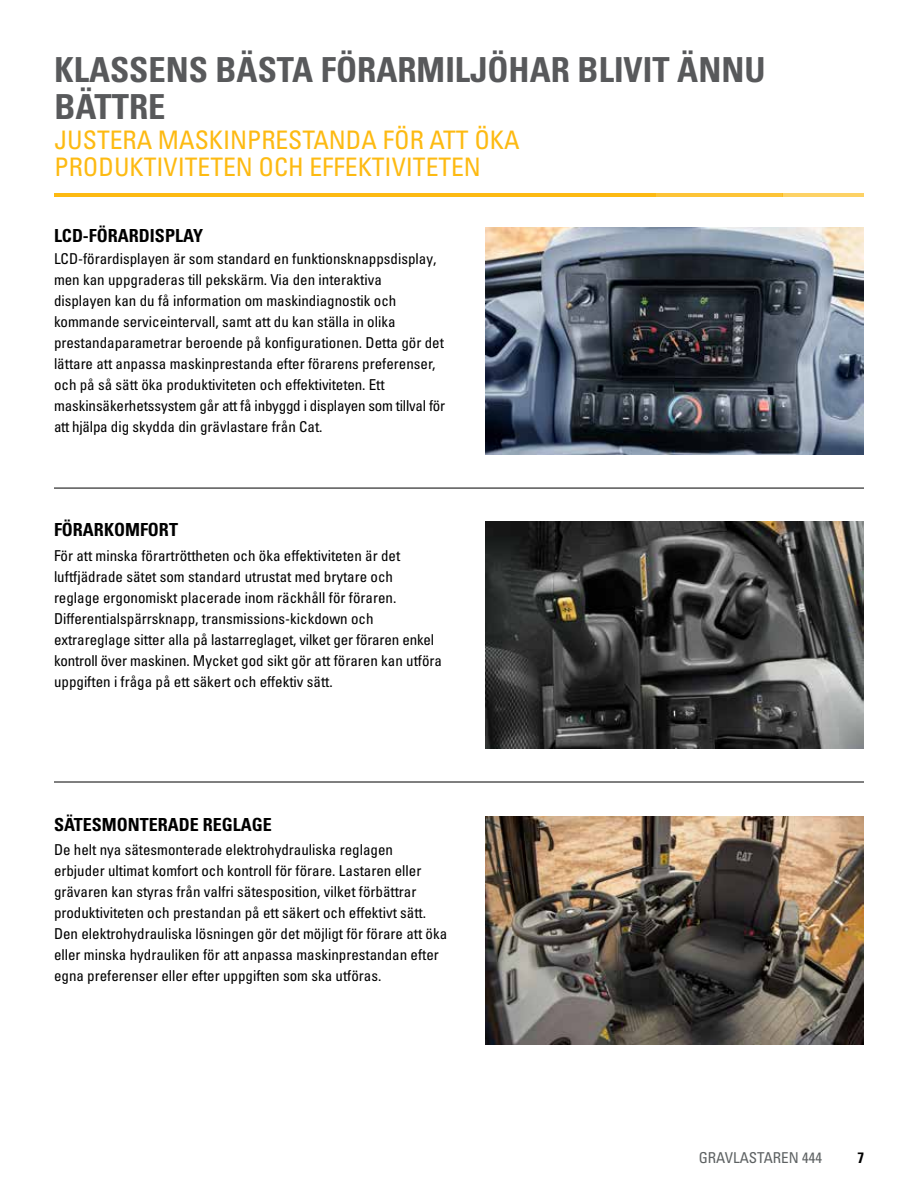
<style>
.page{position:relative;width:918px;height:1188px;background:#fff}
.page>*{position:absolute;margin:0;border:0;box-sizing:border-box;transform-origin:0 0}
.t1{font:34.5px/37.5px "Univers LTCYR 67 Bold Cond";color:#58595b}
.t2{font:condensed 25.5px/27px "Univers LTCYR 57";color:#fdba12}
.t3{font:18px "Univers LTCYR 67 Bold Cond";color:#000}
.t4{font:condensed 15px/21px "Univers LTCYR 57";color:#000}
.t5{font:condensed 15px "Univers LTCYR 57";color:#5e6263}
.t6{font:15px "Univers LTCYR 67 Bold Cond";color:#000}
</style>
<div class="page">
<img style="left:485px;top:227px;width:379px;height:228px">
<img style="left:485px;top:521px;width:379px;height:228px">
<hr style="left:54px;top:193px;width:601px;height:4px;background:#fdba12">
<hr style="left:654px;top:193px;width:128px;height:4px;background:#fdc436">
<hr style="left:782px;top:193px;width:82px;height:4px;background:#fdd265">
<img style="left:485px;top:817px;width:379px;height:227px">
<hr style="left:54px;top:488px;width:810px;height:1px;background:#000">
<hr style="left:54px;top:782px;width:810px;height:1px;background:#000">
<h1 class="t1" style="left:55px;top:50px;width:712px">KLASSENS BÄSTA FÖRARMILJÖHAR BLIVIT ÄNNU<br>BÄTTRE</h1>
<h2 class="t2" style="left:55px;top:126px;width:467px">JUSTERA MASKINPRESTANDA FÖR ATT ÖKA<br>PRODUKTIVITETEN OCH EFFEKTIVITETEN</h2>
<p class="t3" style="left:54px;top:224px;width:151px">LCD-FÖRARDISPLAY</p>
<p class="t4" style="left:54px;top:248px;width:393px">LCD-förardisplayen är som standard en funktionsknappsdisplay, men kan uppgraderas till pekskärm. Via den interaktiva<br>displayen kan du få information om maskindiagnostik och kommande serviceintervall, samt att du kan ställa in olika prestandaparametrar beroende på konfigurationen. Detta gör det lättare att anpassa maskinprestanda efter förarens preferenser, och på så sätt öka produktiviteten och effektiviteten. Ett maskinsäkerhetssystem går att få inbyggd i displayen som tillval för att hjälpa dig skydda din grävlastare från Cat.</p>
<p class="t3" style="left:54px;top:518px;width:126px">FÖRARKOMFORT</p>
<p class="t4" style="left:54px;top:545px;width:390px">För att minska förartröttheten och öka effektiviteten är det luftfjädrade sätet som standard utrustat med brytare och reglage ergonomiskt placerade inom räckhåll för föraren.<br>Differentialspärrsknapp, transmissions-kickdown och extrareglage sitter alla på lastarreglaget, vilket ger föraren enkel kontroll över maskinen. Mycket god sikt gör att föraren kan utföra uppgiften i fråga på ett säkert och effektiv sätt.</p>
<p class="t3" style="left:54px;top:814px;width:219px">SÄTESMONTERADE REGLAGE</p>
<p class="t4" style="left:54px;top:839px;width:395px">De helt nya sätesmonterade elektrohydrauliska reglagen erbjuder ultimat komfort och kontroll för förare. Lastaren eller grävaren kan styras från valfri sätesposition, vilket förbättrar produktiviteten och prestandan på ett säkert och effektivt sätt.<br>Den elektrohydrauliska lösningen gör det möjligt för förare att öka eller minska hydrauliken för att anpassa maskinprestandan efter egna preferenser eller efter uppgiften som ska utföras.</p>
<p class="t5" style="left:699px;top:1148px;width:125px">GRAVLASTAREN 444</p>
<p class="t6" style="left:857px;top:1148px;width:8px">7</p>
</div>
